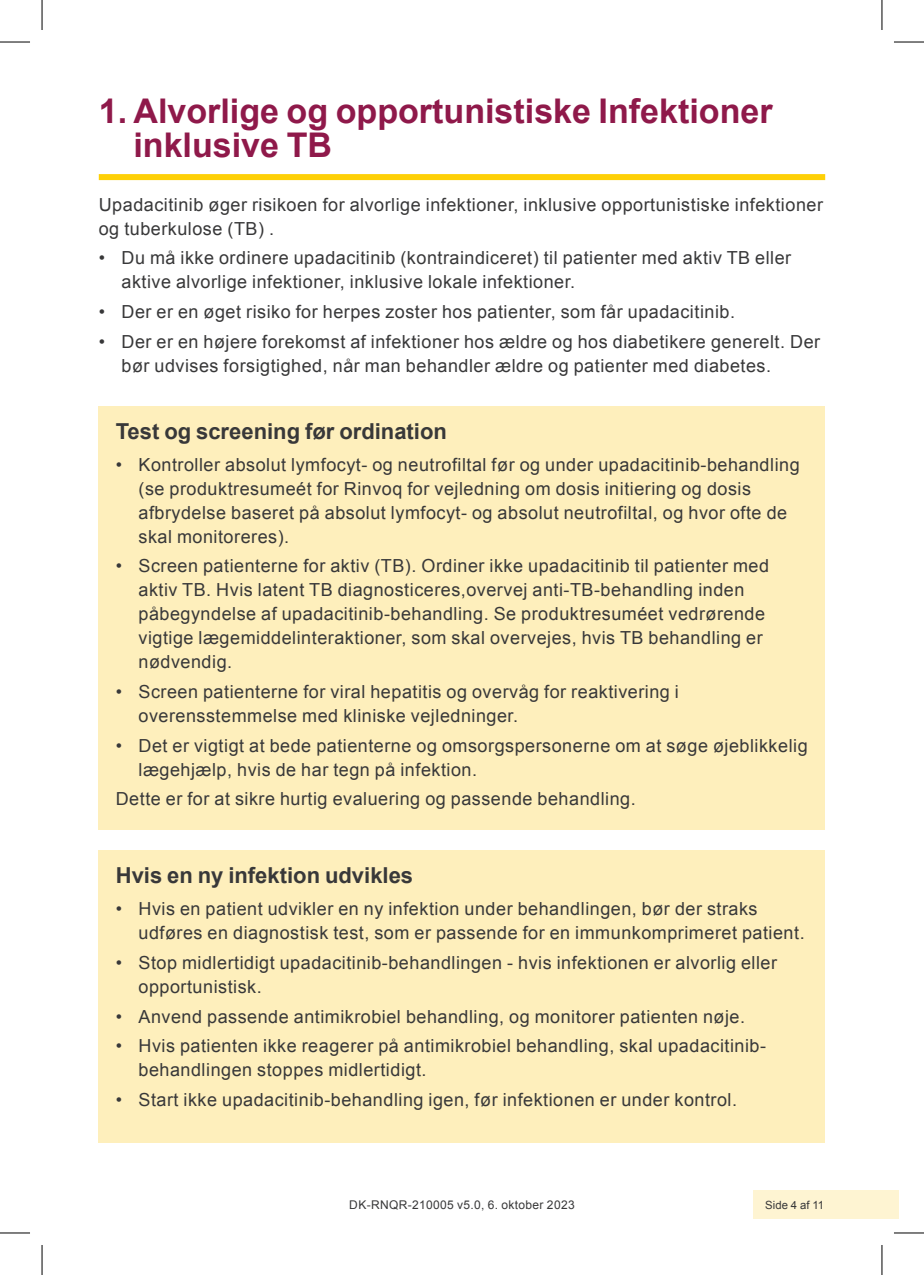
<style>
.page{position:relative;width:924px;height:1275px;background:#fff}
.page>*{position:absolute;margin:0;border:0;box-sizing:border-box;transform-origin:0 0}
.t1{font:700 34px/34px "Arial";color:#8f194a}
.t2{font:700 22px "Arial";color:#383839}
.t3{font:18px/24px "Arial";letter-spacing:.03em;color:#383839}
.t4{font:12px "Arial";letter-spacing:.03em;color:#383839}
.t5{font:11.4px "Arial";letter-spacing:.005em;color:#383839}
</style>
<div class="page">
<div style="left:753px;top:1190px;width:145px;height:28px;background:#fef4d2"></div>
<div style="left:99px;top:174px;width:725px;height:6px;background:#fed006"></div>
<div style="left:99px;top:406px;width:725px;height:423px;background:#feefbc"></div>
<div style="left:99px;top:850px;width:725px;height:293px;background:#feefbc"></div>
<hr style="left:0;top:42px;width:30px;height:1px;background:#000">
<hr style="left:893px;top:42px;width:30px;height:1px;background:#000">
<hr style="left:0;top:1232px;width:30px;height:1px;background:#000">
<hr style="left:893px;top:1232px;width:30px;height:1px;background:#000">
<hr style="left:42px;top:0;width:1px;height:30px;background:#000">
<hr style="left:42px;top:1245px;width:1px;height:30px;background:#000">
<hr style="left:881px;top:0;width:1px;height:30px;background:#000">
<hr style="left:881px;top:1245px;width:1px;height:30px;background:#000">
<h1 class="t1" style="left:133px;top:95px;width:640px;text-indent:-35px">1. Alvorlige og opportunistiske Infektioner inklusive TB</h1>
<p class="t3" style="left:99px;top:192px;width:725px">Upadacitinib øger risikoen for alvorlige infektioner, inklusive opportunistiske infektioner og tuberkulose (TB) .</p>
<p class="t3" style="left:121px;top:246px;width:671px;text-indent:-23px">• Du må ikke ordinere upadacitinib (kontraindiceret) til patienter med aktiv TB eller aktive alvorlige infektioner, inklusive lokale infektioner.</p>
<p class="t3" style="left:99px;top:300px;width:637px">• Der er en øget risiko for herpes zoster hos patienter, som får upadacitinib.</p>
<p class="t3" style="left:121px;top:329px;width:700px;text-indent:-23px">• Der er en højere forekomst af infektioner hos ældre og hos diabetikere generelt. Der bør udvises forsigtighed, når man behandler ældre og patienter med diabetes.</p>
<p class="t2" style="left:116px;top:416px;width:332px">Test og screening før ordination</p>
<p class="t3" style="left:138px;top:452px;width:662px;text-indent:-23px">• Kontroller absolut lymfocyt- og neutrofiltal før og under upadacitinib-behandling (se produktresumeét for Rinvoq for vejledning om dosis initiering og dosis afbrydelse baseret på absolut lymfocyt- og absolut neutrofiltal, og hvor ofte de skal monitoreres).</p>
<p class="t3" style="left:138px;top:554px;width:631px;text-indent:-23px">• Screen patienterne for aktiv (TB). Ordiner ikke upadacitinib til patienter med aktiv TB. Hvis latent TB diagnosticeres,overvej anti-TB-behandling inden påbegyndelse af upadacitinib-behandling. Se produktresuméet vedrørende vigtige lægemiddelinteraktioner, som skal overvejes, hvis TB behandling er nødvendig.</p>
<p class="t3" style="left:138px;top:680px;width:541px;text-indent:-23px">• Screen patienterne for viral hepatitis og overvåg for reaktivering i overensstemmelse med kliniske vejledninger.</p>
<p class="t3" style="left:138px;top:733px;width:670px;text-indent:-23px">• Det er vigtigt at bede patienterne og omsorgspersonerne om at søge øjeblikkelig lægehjælp, hvis de har tegn på infektion.</p>
<p class="t3" style="left:116px;top:787px;width:521px">Dette er for at sikre hurtig evaluering og passende behandling.</p>
<p class="t2" style="left:116px;top:861px;width:299px">Hvis en ny infektion udvikles</p>
<p class="t3" style="left:138px;top:897px;width:667px;text-indent:-23px">• Hvis en patient udvikler en ny infektion under behandlingen, bør der straks udføres en diagnostisk test, som er passende for en immunkomprimeret patient.</p>
<p class="t3" style="left:138px;top:950px;width:639px;text-indent:-23px">• Stop midlertidigt upadacitinib-behandlingen - hvis infektionen er alvorlig eller opportunistisk.</p>
<p class="t3" style="left:116px;top:1004px;width:630px">• Anvend passende antimikrobiel behandling, og monitorer patienten nøje.</p>
<p class="t3" style="left:138px;top:1034px;width:628px;text-indent:-23px">• Hvis patienten ikke reagerer på antimikrobiel behandling, skal upadacitinib&shy;behandlingen stoppes midlertidigt.</p>
<p class="t3" style="left:116px;top:1087px;width:622px">• Start ikke upadacitinib-behandling igen, før infektionen er under kontrol.</p>
<p class="t4" style="left:349px;top:1196px;width:227px">DK-RNQR-210005 v5.0, 6. oktober 2023</p>
<p class="t5" style="left:764px;top:1197px;width:61px">Side 4 af 11</p>
</div>
